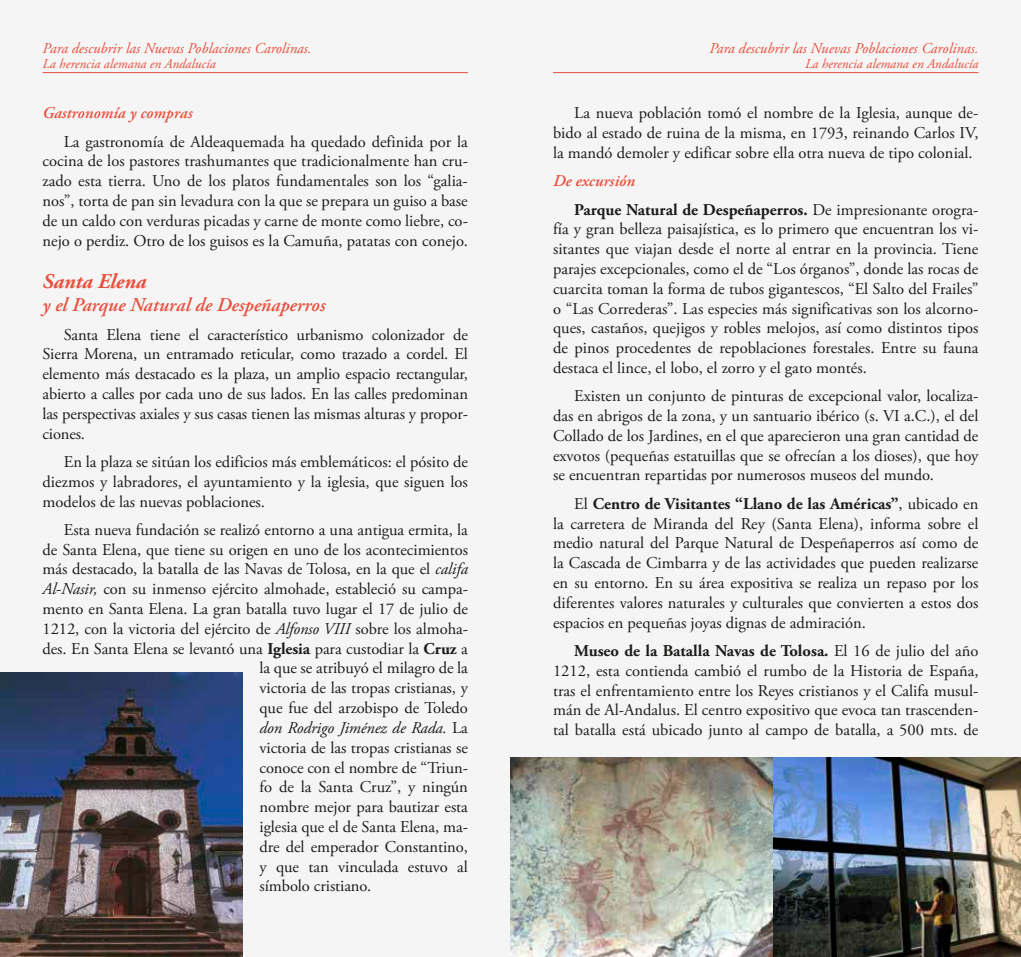
<style>
.page{position:relative;width:1021px;height:957px;background:#fff}
.page>*{position:absolute;margin:0;border:0;box-sizing:border-box;transform-origin:0 0}
.t1{font:italic 700 21px "Adobe Garamond Pro";color:#e94f3d}
.t2{font:italic 600 19.5px "Adobe Garamond Pro";color:#e94f3d}
.t3{font:16.5px/19.8px "Adobe Garamond Pro";letter-spacing:-.005em;color:#1c1c1a;text-align:justify}
.t4{font:700 16.5px/28.3px "Adobe Garamond Pro";color:#1c1c1a}
.t5{font:italic 16.5px "Adobe Garamond Pro";letter-spacing:-.005em;color:#1c1c1a}
.t6{font:italic 600 16.5px "Adobe Garamond Pro";color:#e94f3d}
.t7{font:italic 15px "Adobe Garamond Pro";color:#e94f3d}
.t8{font:italic 13.5px "Adobe Garamond Pro";color:#e94f3d}
.s1{font-style:italic}
.s2{font-weight:700}
.s3{font-style:normal}
.s4{font-weight:600;font-style:italic;color:#e94f3d}
.s5{font-weight:400}
</style>
<div class="page">
<div style="left:0;top:0;width:510px;height:957px;background:#f5f5f5"></div>
<div style="left:510px;top:0;width:510px;height:957px;background:#f5f5f5"></div>
<hr style="left:553px;top:72px;width:425px;height:1px;background:#e94f3d">
<hr style="left:43px;top:72px;width:425px;height:1px;background:#e94f3d">
<img style="left:0;top:672px;width:242px;height:285px">
<img style="left:510px;top:757px;width:510px;height:200px">
<p class="t7" style="left:43px;top:39px;width:270px">Para descubrir las Nuevas Poblaciones Carolinas.</p>
<p class="t8" style="left:43px;top:56px;width:175px">La herencia alemana en Andalucía</p>
<p class="t6" style="left:43px;top:104px;width:151px">Gastronomía y compras</p>
<p class="t3" style="left:43px;top:132px;width:427px;text-indent:21px">La gastronomía de Aldeaquemada ha quedado definida por la cocina de los pastores trashumantes que tradicionalmente han cru&shy;zado esta tierra. Uno de los platos fundamentales son los “galia&shy;nos”, torta de pan sin levadura con la que se prepara un guiso a base de un caldo con verduras picadas y carne de monte como liebre, co&shy;nejo o perdiz. Otro de los guisos es la Camuña, patatas con conejo.</p>
<p class="t1" style="left:43px;top:269px;width:105px">Santa Elena</p>
<p class="t2" style="left:43px;top:294px;width:284px">y el Parque Natural de Despeñaperros</p>
<p class="t3" style="left:43px;top:325px;width:427px;text-indent:21px">Santa Elena tiene el característico urbanismo colonizador de Sierra Morena, un entramado reticular, como trazado a cordel. El elemento más destacado es la plaza, un amplio espacio rectangular, abierto a calles por cada uno de sus lados. En las calles predominan las perspectivas axiales y sus casas tienen las mismas alturas y propor&shy;ciones.</p>
<p class="t3" style="left:43px;top:452px;width:427px;text-indent:21px">En la plaza se sitúan los edificios más emblemáticos: el pósito de diezmos y labradores, el ayuntamiento y la iglesia, que siguen los modelos de las nuevas poblaciones.</p>
<p class="t3" style="left:64px;top:520px;width:405px">Esta nueva fundación se realizó entorno a una antigua ermita, la</p>
<p class="t3" style="left:43px;top:540px;width:427px">de Santa Elena, que tiene su origen en uno de los acontecimientos</p>
<p class="t3" style="left:43px;top:560px;width:427px">más destacado, la batalla de las Navas de Tolosa, en la que el <span class="s1">califa</span></p>
<p class="t3" style="left:43px;top:580px;width:427px"><span class="s1">Al-Nasir,</span> con su inmenso ejército almohade, estableció su campa-</p>
<p class="t3" style="left:43px;top:599px;width:427px">mento en Santa Elena. La gran batalla tuvo lugar el 17 de julio de</p>
<p class="t3" style="left:43px;top:619px;width:427px">1212, con la victoria del ejército de <span class="s1">Alfonso VIII</span> sobre los almoha-</p>
<p class="t3" style="left:43px;top:639px;width:427px">des. En Santa Elena se levantó una <span class="s2">Iglesia</span> para custodiar la <span class="s2">Cruz</span> a</p>
<p class="t3" style="left:259px;top:659px;width:210px">la que se atribuyó el milagro de la</p>
<p class="t3" style="left:259px;top:679px;width:210px">victoria de las tropas cristianas, y</p>
<p class="t3" style="left:259px;top:698px;width:210px">que fue del arzobispo de Toledo</p>
<p class="t5" style="left:259px;top:718px;width:210px">don Rodrigo Jiménez de Rada. <span class="s3">La</span></p>
<p class="t3" style="left:259px;top:738px;width:210px">victoria de las tropas cristianas se</p>
<p class="t3" style="left:259px;top:758px;width:210px">conoce con el nombre de “Triun-</p>
<p class="t3" style="left:259px;top:778px;width:210px">fo de la Santa Cruz”, y ningún</p>
<p class="t3" style="left:259px;top:797px;width:210px">nombre mejor para bautizar esta</p>
<p class="t3" style="left:259px;top:817px;width:210px">iglesia que el de Santa Elena, ma-</p>
<p class="t3" style="left:259px;top:837px;width:210px">dre del emperador Constantino,</p>
<p class="t3" style="left:259px;top:857px;width:210px">y que tan vinculada estuvo al</p>
<p class="t3" style="left:259px;top:877px;width:113px">símbolo cristiano.</p>
<p class="t7" style="left:709px;top:39px;width:270px">Para descubrir las Nuevas Poblaciones Carolinas.</p>
<p class="t8" style="left:805px;top:56px;width:175px">La herencia alemana en Andalucía</p>
<p class="t3" style="left:553px;top:104px;width:427px;text-indent:21px">La nueva población tomó el nombre de la Iglesia, aunque de&shy;bido al estado de ruina de la misma, en 1793, reinando Carlos IV, la mandó demoler y edificar sobre ella otra nueva de tipo colonial.</p>
<p class="t4" style="left:574px;top:167px;width:405px;text-indent:-21px"><span class="s4">De excursión<br></span>Parque Natural de Despeñaperros. <span class="s5">De impresionante orogra-</span></p>
<p class="t3" style="left:553px;top:220px;width:427px">fía y gran belleza paisajística, es lo primero que encuentran los vi&shy;sitantes que viajan desde el norte al entrar en la provincia. Tiene parajes excepcionales, como el de “Los órganos”, donde las rocas de cuarcita toman la forma de tubos gigantescos, “El Salto del Frailes” o “Las Correderas”. Las especies más significativas son los alcorno&shy;ques, castaños, quejigos y robles melojos, así como distintos tipos de pinos procedentes de repoblaciones forestales. Entre su fauna destaca el lince, el lobo, el zorro y el gato montés.</p>
<p class="t3" style="left:553px;top:387px;width:427px;text-indent:21px">Existen un conjunto de pinturas de excepcional valor, localiza&shy;das en abrigos de la zona, y un santuario ibérico (s. VI a.C.), el del Collado de los Jardines, en el que aparecieron una gran cantidad de exvotos (pequeñas estatuillas que se ofrecían a los dioses), que hoy se encuentran repartidas por numerosos museos del mundo.</p>
<p class="t3" style="left:553px;top:494px;width:427px;text-indent:21px">El <span class="s2">Centro de Visitantes “Llano de las Américas”</span>, ubicado en la carretera de Miranda del Rey (Santa Elena), informa sobre el medio natural del Parque Natural de Despeñaperros así como de la Cascada de Cimbarra y de las actividades que pueden realizarse en su entorno. En su área expositiva se realiza un repaso por los diferentes valores naturales y culturales que convierten a estos dos espacios en pequeñas joyas dignas de admiración.</p>
<p class="t3" style="left:553px;top:641px;width:427px;text-indent:21px"><span class="s2">Museo de la Batalla Navas de Tolosa.</span> El 16 de julio del año 1212, esta contienda cambió el rumbo de la Historia de España, tras el enfrentamiento entre los Reyes cristianos y el Califa musul&shy;mán de Al-Andalus. El centro expositivo que evoca tan trascenden&shy;tal batalla está ubicado junto al campo de batalla, a 500 mts. de</p>
</div>
